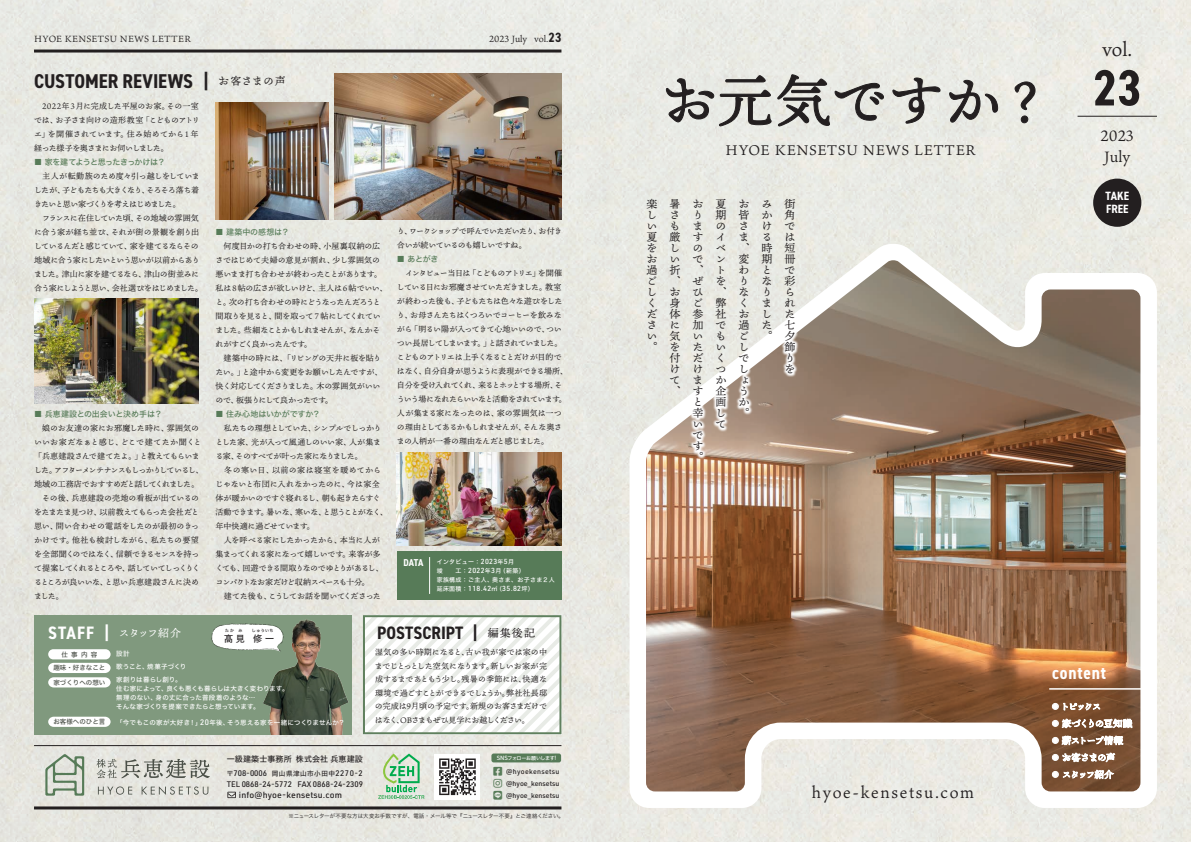
<style>
.page{position:relative;width:1191px;height:842px;background:#fff}
.page>*{position:absolute;margin:0;border:0;box-sizing:border-box;transform-origin:0 0}
.t1{font:700 condensed 51px "DIN2014";color:#231f20}
.t2{font:700 condensed 20px "DIN2014";color:#231f20}
.t3{font:19px "Ten Mincho";color:#231f20}
.t4{font:700 condensed 18px "DIN2014";letter-spacing:.045em;color:#fff}
.t5{font:700 condensed 18px "DIN2014";color:#231f20}
.t6{font:16px "Ten Mincho";letter-spacing:.1em;color:#231f20}
.t7{font:15px/21px "Ten Mincho";color:#231f20}
.t8{font:14px "Ten Mincho";letter-spacing:.05em;color:#231f20}
.t9{font:700 condensed 12px/13px "DIN2014";color:#fff}
.t10{font:11px/11px "Ten Mincho";color:#231f20}
.t11{font:11px "Ten Mincho";letter-spacing:-.05em;color:#fff}
.t12{font:700 condensed 10px "DIN2014";color:#fff}
.t13{font:9px "Ten Mincho";letter-spacing:.02em;color:#231f20}
.t14{font:9px "Ten Mincho";color:#231f20}
.t15{font:9px "Hiragino Sans W5";color:#231f20}
.t16{font:500 8.7px "URWDIN";letter-spacing:.015em;color:#231f20}
.t17{font:8px/14px "Ten Mincho";letter-spacing:-.05em;color:#231f20}
.t18{font:8px/14px "Ten Mincho";letter-spacing:-.03em;color:#231f20}
.t19{font:8px "Hiragino Sans W5";letter-spacing:-.02em;color:#577b58}
.t20{font:8px/14px "Ten Mincho";letter-spacing:-.07em;color:#231f20}
.t21{font:8px "Hiragino Sans W5";letter-spacing:-.065em;color:#577b58}
.t22{font:8px "Hiragino Sans W5";letter-spacing:.015em;color:#231f20}
.t23{font:500 7.9px/10.5px "URWDIN";color:#231f20}
.t24{font:500 7.2px "URWDIN";letter-spacing:.04em;color:#fff}
.t25{font:500 7px/12px "URWDIN";color:#231f20;text-align:justify}
.t26{font:6.5px/13px "Hiragino Sans W5";letter-spacing:.025em;color:#fff}
.t27{font:6.5px/13.6px "Hiragino Sans W5";color:#4b5048;text-align:center}
.t28{font:6px/9px "Hiragino Sans W5";letter-spacing:.05em;color:#fff}
.t29{font:5.5px "Hiragino Sans W3";letter-spacing:-.015em;color:#231f20}
.t30{font:5px "Hiragino Sans W5";letter-spacing:-.08em;color:#fff}
.t31{font:4px "Hiragino Sans W5";letter-spacing:.1em;color:#231f20}
.s1{font-family:"Ten Mincho";font-weight:400;font-stretch:normal;font-size:11px}
.s2{font-family:"DIN2014";font-weight:700;font-stretch:condensed;font-size:13.5px}
.s3{font-family:"URWDIN";font-weight:500;font-size:7.2px}
.s4{font-family:"Hiragino Sans W5";font-weight:400;font-size:6px}
.s5{font-family:"Koz Go Pro";font-weight:500}
.s6{font-family:"URWDIN";font-weight:500;font-size:7.8px}
.s7{font-family:"Hiragino Sans W5";font-weight:400;font-size:6.6px}
.s8{font-family:"URWDIN";font-weight:500;font-size:6px}
</style>
<div class="page">
<img style="left:0;top:0;width:1191px;height:842px">
<svg style="left:629px;top:242px;width:528px;height:566px"></svg>
<div style="left:34px;top:615px;width:317px;height:119px;background:#80997e"></div>
<svg style="left:363px;top:615px;width:198px;height:119px"></svg>
<div style="left:397px;top:551px;width:164px;height:49px;background:#577b58"></div>
<img style="left:646px;top:260px;width:494px;height:531px">
<div style="left:435px;top:754px;width:45px;height:45px;background:#fff"></div>
<svg style="left:439px;top:758px;width:37px;height:37px"></svg>
<img style="left:34px;top:298px;width:164px;height:105px">
<img style="left:334px;top:74px;width:227px;height:146px">
<img style="left:215px;top:102px;width:114px;height:118px">
<img style="left:397px;top:452px;width:164px;height:94px">
<img style="left:263px;top:619px;width:86px;height:115px">
<svg style="left:211px;top:623px;width:73px;height:30px"></svg>
<div style="left:491px;top:753px;width:70px;height:9px;background:#577b58;border-radius:2px"></div>
<hr style="left:1049px;top:688px;width:108px;height:2px;background:#fff">
<svg style="left:1052px;top:703px;width:48px;height:7px"></svg>
<svg style="left:1052px;top:717px;width:80px;height:28px"></svg>
<svg style="left:1052px;top:752px;width:62px;height:27px"></svg>
<svg style="left:378px;top:753px;width:46px;height:46px;background:#b2d7b8"></svg>
<img style="left:610px;top:162px;width:224px;height:333px">
<div style="left:48px;top:649px;width:63px;height:10px;background:#fff;border-radius:5px"></div>
<svg style="left:48px;top:663px;width:63px;height:24px"></svg>
<svg style="left:48px;top:717px;width:63px;height:10px"></svg>
<hr style="left:429px;top:557px;width:1px;height:37px;background:#fff">
<hr style="left:34px;top:50px;width:527px;height:3px;background:#231f20">
<svg style="left:666px;top:75px;width:105px;height:52px;background:#b3b2af"></svg>
<svg style="left:777px;top:75px;width:52px;height:52px;background:#a2a19e"></svg>
<svg style="left:835px;top:83px;width:48px;height:38px;background:#aeaeaa"></svg>
<svg style="left:892px;top:78px;width:48px;height:46px;background:#b7b7b2"></svg>
<svg style="left:949px;top:80px;width:49px;height:42px;background:#aeada9"></svg>
<svg style="left:1014px;top:82px;width:21px;height:41px"></svg>
<hr style="left:1077px;top:116px;width:80px;height:1px;background:#231f20">
<div style="left:1093px;top:179px;width:48px;height:48px;background:#231f20;border-radius:50%"></div>
<svg style="left:227px;top:792px;width:9px;height:6px"></svg>
<hr style="left:34px;top:806px;width:527px;height:3px;background:#231f20">
<hr style="left:34px;top:745px;width:527px;height:1px;background:#231f20">
<svg style="left:98px;top:786px;width:34px;height:9px"></svg>
<svg style="left:142px;top:786px;width:66px;height:9px"></svg>
<svg style="left:96px;top:759px;width:114px;height:19px;background:#b9bab3"></svg>
<svg style="left:45px;top:754px;width:39px;height:42px;background:#b7c2b3"></svg>
<svg style="left:493px;top:767px;width:9px;height:33px"></svg>
<p class="t13" style="left:34px;top:34px;width:158px">HYOE KENSETSU NEWS LETTER</p>
<h2 class="t2" style="left:34px;top:68px;width:253px">CUSTOMER REVIEWS | <span class="s1">お客さまの声</span></h2>
<p class="t18" style="left:34px;top:99px;width:167px">　2022年３月に完成した平屋のお家。その一室では、お子さま向けの造形教室「こどものアトリエ」を開催されています。住み始めてから１年経った様子を奥さまにお伺いしました。</p>
<p class="t21" style="left:34px;top:155px;width:133px">■ 家を建てようと思ったきっかけは？</p>
<p class="t17" style="left:34px;top:169px;width:171px">　主人が転勤族のため度々引っ越しをしていましたが、子どもたちも大きくなり、そろそろ落ち着きたいと思い家づくりを考えはじめました。<br>　フランスに在住していた頃、その地域の雰囲気に合う家が経ち並び、それが街の景観を創り出しているんだと感じていて、家を建てるならその地域に合う家にしたいという思いが以前からありました。津山に家を建てるなら、津山の街並みに合う家にしようと思い、会社選びをはじめました。</p>
<p class="t19" style="left:215px;top:225px;width:76px">■ 建築中の感想は？</p>
<p class="t17" style="left:215px;top:239px;width:173px">　何度目かの打ち合わせの時、小屋裏収納の広さではじめて夫婦の意見が割れ、少し雰囲気の悪いまま打ち合わせが終わったことがあります。私は８帖の広さが欲しいけど、主人は６帖でいい、と。次の打ち合わせの時にどうなったんだろうと間取りを見ると、間を取って７帖にしてくれていました。些細なことかもしれませんが、なんかそれがすごく良かったんです。<br>　建築中の時には、「リビングの天井に板を貼りたい。」と途中から変更をお願いしたんですが、快く対応してくださりました。木の雰囲気がいいので、板張りにして良かったです。</p>
<p class="t19" style="left:215px;top:407px;width:107px">■ 住み心地はいかがですか？</p>
<p class="t17" style="left:215px;top:421px;width:174px">　私たちの理想としていた、シンプルでしっかりとした家、光が入って風通しのいい家、人が集まる家、そのすべてが叶った家になりました。<br>　冬の寒い日、以前の家は寝室を暖めてからじゃないと布団に入れなかったのに、今は家全体が暖かいのですぐ寝れるし、朝も起きたらすぐ活動できます。暑いな、寒いな、と思うことがなく、年中快適に過ごせています。<br>　人を呼べる家にしたかったから、本当に人が集まってくれる家になって嬉しいです。来客が多くても、回遊できる間取りなのでゆとりがあるし、コンパクトなお家だけど収納スペースも十分。<br>　建てた後も、こうしてお話を聞いてくださった</p>
<p class="t19" style="left:34px;top:407px;width:130px">■ 兵恵建設との出会いと決め手は？</p>
<p class="t17" style="left:34px;top:421px;width:171px">　娘のお友達の家にお邪魔した時に、雰囲気のいいお家だなぁと感じ、どこで建てたか聞くと「兵恵建設さんで建てたよ。」と教えてもらいました。アフターメンテナンスもしっかりしているし、地域の工務店でおすすめだと話してくれました。　その後、兵恵建設の売地の看板が出ているのをたまたま見つけ、以前教えてもらった会社だと思い、問い合わせの電話をしたのが最初のきっかけです。他社も検討しながら、私たちの要望を全部聞くのではなく、信頼できるセンスを持って提案してくれるところや、話していてしっくりくるところが良いいな、と思い兵恵建設さんに決めました。</p>
<p class="t14" style="left:489px;top:34px;width:74px">2023 July vol.<span class="s2">23</span></p>
<p class="t20" style="left:397px;top:224px;width:166px">り、ワークショップで呼んでいただいたり、お付き合いが続いているのも嬉しいですね。</p>
<p class="t19" style="left:397px;top:252px;width:43px">■ あとがき</p>
<p class="t17" style="left:397px;top:266px;width:172px">　インタビュー当日は「こどものアトリエ」を開催している日にお邪魔させていただきました。教室が終わった後も、子どもたちは色々な遊びをしたり、お母さんたちはくつろいでコーヒーを飲みながら「明るい陽が入ってきて心地いいので、ついつい長居してしまいます。」と話されていました。こどものアトリエは上手くなることだけが目的ではなく、自分自身が思うように表現ができる場所、自分を受け入れてくれ、来るとホッとする場所、そういう場になれたらいいなと活動をされています。人が集まる家になったのは、家の雰囲気は一つの理由としてあるかもしれませんが、そんな奥さまの人柄が一番の理由なんだと感じました。</p>
<p class="t12" style="left:403px;top:555px;width:21px">DATA</p>
<p class="t28" style="left:437px;top:557px;width:120px">インタビュー：<span class="s3">2023</span>年<span class="s3">5</span>月<br>竣　　工：<span class="s3">2022</span>年<span class="s3">3</span>月（新築）<br>家族構成：ご主人、奥さま、お子さま２人</p>
<p class="t24" style="left:437px;top:584px;width:99px"><span class="s4">延床面積：</span>118.42<span class="s4">㎡（</span>35.82<span class="s4">坪）</span></p>
<h3 class="t4" style="left:48px;top:621px;width:62px">STAFF |</h3>
<h3 class="t5" style="left:377px;top:621px;width:102px">POSTSCRIPT |</h3>
<h3 class="t11" style="left:118px;top:627px;width:64px">スタッフ紹介</h3>
<h3 class="t10" style="left:488px;top:628px;width:49px">編集後記</h3>
<p class="t31" style="left:225px;top:627px;width:19px">たか み</p>
<p class="t31" style="left:252px;top:627px;width:23px">しゅういち</p>
<p class="t15" style="left:224px;top:631px;width:51px"><span class="s5">髙</span>見 修一</p>
<p class="t27" style="left:53px;top:647px;width:54px">仕事内容<br>趣味・好きなこと</p>
<p class="t27" style="left:53px;top:675px;width:54px">家づくりへの想い</p>
<p class="t27" style="left:53px;top:715px;width:54px">お客様へのひと言</p>
<p class="t26" style="left:116px;top:647px;width:72px">設計<br>歌うこと、焼菓子づくり家創りは暮らし創り。</p>
<p class="t26" style="left:116px;top:684px;width:174px;line-height:9px">住む家によって、良くも悪くも暮らしは大きく変わります。無理のない、身の丈に合った普段着のような…<br>そんな家づくりを提案できたらと想っています。</p>
<p class="t26" style="left:116px;top:715px;width:230px">「今でもこの家が大好き！」<span class="s6">20</span>年後、そう思える家を一緒につくりませんか？</p>
<p class="t17" style="left:375px;top:646px;width:174px;line-height:13.5px;text-align:justify">湿気の多い時期になると、古い我が家では家の中までじとっとした空気になります。新しいお家が完成するまであともう少し。残暑の季節には、快適な環境で過ごすことができるでしょうか。弊社社長邸の完成は９月頃の予定です。新規のお客さまだけではなく、OBさまもぜひ見学にお越しください。</p>
<p class="t22" style="left:227px;top:752px;width:137px">一級建築士事務所 株式会社兵恵建設</p>
<p class="t23" style="left:227px;top:768px;width:138px"><span class="s7">〒</span>708-0006 <span class="s7">岡山県津山市小田中</span>2270-2<br>TEL 0868-24-5772 FAX 0868-24-2309</p>
<p class="t16" style="left:239px;top:789px;width:105px">info@hyoe-kensetsu.com</p>
<p class="t30" style="left:497px;top:753px;width:61px"><span class="s8">SNS</span>フォローお願いします<span class="s8">!</span></p>
<p class="t25" style="left:506px;top:765px;width:55px">@hyoekensetsu @hyoe_kensetsu @hyoe_kensetsu</p>
<p class="t29" style="left:288px;top:811px;width:277px">※ニュースレターが不要な方は大変お手数ですが、電話・メール等で『ニュースレター不要』とご連絡ください。</p>
<h3 class="t8" style="left:725px;top:142px;width:251px">HYOE KENSETSU NEWS LETTER</h3>
<h3 class="t10" style="left:646px;top:199px;width:12px">楽しい夏をお過ごしください︒</h3>
<h3 class="t10" style="left:669px;top:199px;width:13px">暑さも厳しい折︑お身体に気を付けて︑</h3>
<h3 class="t10" style="left:692px;top:199px;width:12px">おりますので︑ぜひご参加いただけますと幸いです︒</h3>
<h3 class="t10" style="left:715px;top:199px;width:12px">夏期のイベントを︑弊社でもいくつか企画して</h3>
<h3 class="t10" style="left:738px;top:199px;width:12px">お皆さま︑変わりなくお過ごしでしょうか︒</h3>
<h3 class="t10" style="left:761px;top:199px;width:12px">みかける時期となりました︒</h3>
<h3 class="t10" style="left:784px;top:199px;width:12px">街角では短冊で彩られた七夕飾りを</h3>
<h3 class="t3" style="left:1102px;top:39px;width:32px">vol.</h3>
<h1 class="t1" style="left:1092px;top:54px;width:50px">23</h1>
<h3 class="t7" style="left:1100px;top:125px;width:35px">2023<br>July</h3>
<h3 class="t9" style="left:1105px;top:189px;width:25px">TAKE<br>FREE</h3>
<h3 class="t6" style="left:812px;top:783px;width:164px">hyoe-kensetsu.com</h3>
<h3 class="t4" style="left:1052px;top:660px;width:56px">content</h3>
</div>
